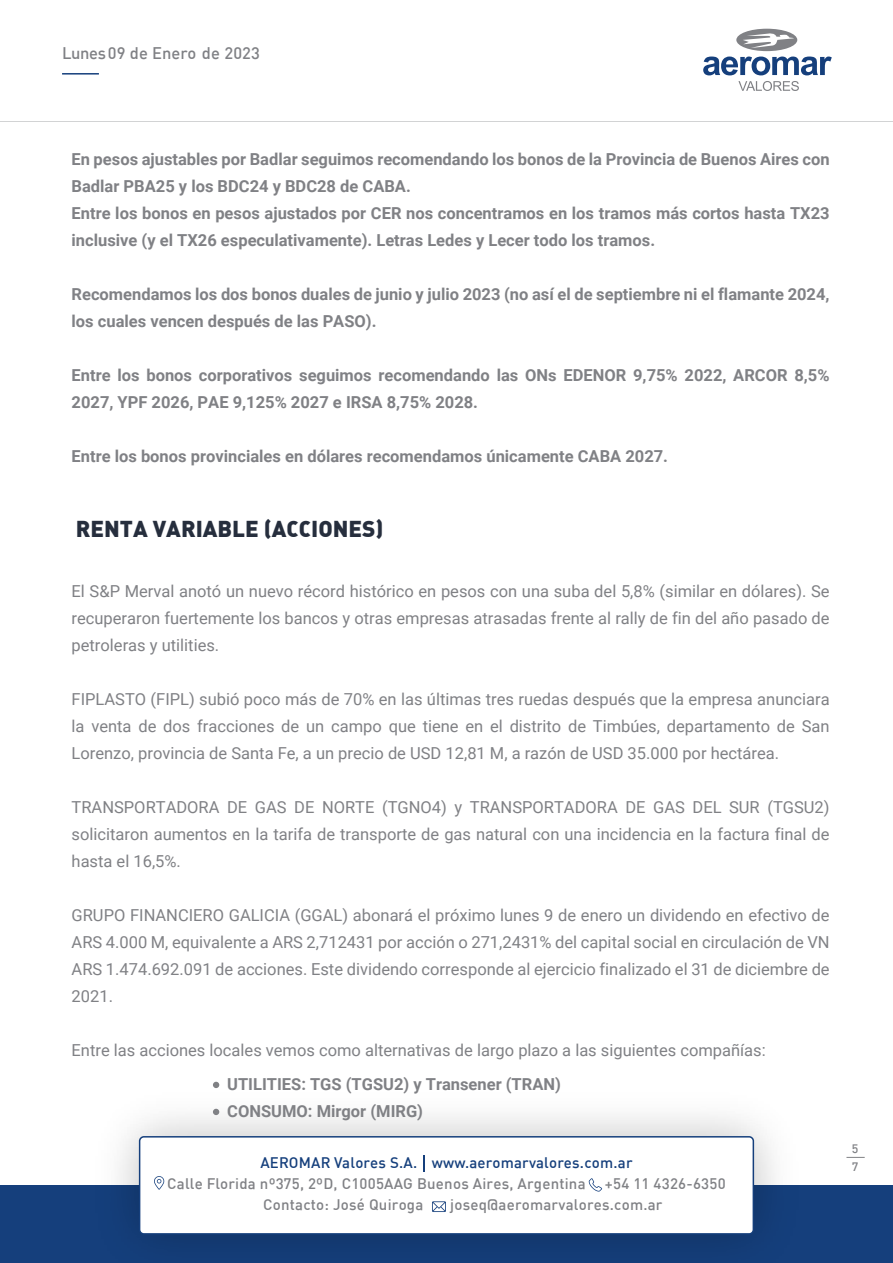
<style>
.page{position:relative;width:893px;height:1263px;background:#fff}
.page>*{position:absolute;margin:0;border:0;box-sizing:border-box;transform-origin:0 0}
.t1{font:22.5px "DIN Black Alternate";color:#262e3d}
.t2{font:16.5px/27px "Roboto";color:#808185;text-align:justify}
.t3{font:700 16.5px/27px "Roboto";color:#808185}
.t4{font:500 16.5px "DIN";color:#808185}
.t5{font:500 15px "DIN";letter-spacing:.015em;color:#808185}
.t6{font:500 15px "DIN";letter-spacing:.015em;color:#153f7c}
.t7{font:500 12px "DIN";color:#808185}
</style>
<div class="page">
<hr style="left:0;top:121px;width:893px;height:1px;background:#808185">
<svg style="left:703px;top:57px;width:129px;height:18px"></svg>
<svg style="left:738px;top:81px;width:61px;height:10px"></svg>
<div style="left:736px;top:29px;width:61px;height:22px;background:#808185;border-radius:50%"></div>
<svg style="left:743px;top:33px;width:51px;height:15px"></svg>
<hr style="left:62px;top:73px;width:37px;height:2px;background:#153f7c">
<div style="left:0;top:1185px;width:893px;height:78px;background:#153f7c"></div>
<div style="left:140px;top:1137px;width:613px;height:97px;background:#fff;border-radius:4px"></div>
<div style="left:139px;top:1136px;width:615px;height:98px;border:2px solid #153f7c;border-radius:4px"></div>
<svg style="left:424px;top:1155px;width:1px;height:17px"></svg>
<svg style="left:432px;top:1201px;width:14px;height:11px"></svg>
<svg style="left:589px;top:1178px;width:13px;height:13px"></svg>
<svg style="left:154px;top:1176px;width:10px;height:14px"></svg>
<svg style="left:846px;top:1157px;width:19px;height:1px"></svg>
<svg style="left:213px;top:1109px;width:6px;height:6px"></svg>
<svg style="left:213px;top:1082px;width:6px;height:6px"></svg>
<p class="t4" style="left:62px;top:43px;width:199px">Lunes09 de Enero de 2023</p>
<p class="t3" style="left:72px;top:145px;width:760px">En pesos ajustables por Badlar seguimos recomendando los bonos de la Provincia de Buenos Aires con Badlar PBA25 y los BDC24 y BDC28 de CABA.<br>Entre los bonos en pesos ajustados por CER nos concentramos en los tramos más cortos hasta TX23 inclusive (y el TX26 especulativamente). Letras Ledes y Lecer todo los tramos.</p>
<p class="t3" style="left:72px;top:280px;width:759px">Recomendamos los dos bonos duales de junio y julio 2023 (no así el de septiembre ni el flamante 2024, los cuales vencen después de las PASO).</p>
<p class="t3" style="left:72px;top:361px;width:759px">Entre los bonos corporativos seguimos recomendando las ONs EDENOR 9,75% 2022, ARCOR 8,5%<br>2027, YPF 2026, PAE 9,125% 2027 e IRSA 8,75% 2028.</p>
<p class="t3" style="left:72px;top:442px;width:598px">Entre los bonos provinciales en dólares recomendamos únicamente CABA 2027.</p>
<h1 class="t1" style="left:76px;top:514px;width:309px">RENTA VARIABLE (ACCIONES)</h1>
<p class="t2" style="left:72px;top:577px;width:760px">El S&amp;P Merval anotó un nuevo récord histórico en pesos con una suba del 5,8% (similar en dólares). Se recuperaron fuertemente los bancos y otras empresas atrasadas frente al rally de fin del año pasado de petroleras y utilities.</p>
<p class="t2" style="left:72px;top:685px;width:760px">FIPLASTO (FIPL) subió poco más de 70% en las últimas tres ruedas después que la empresa anunciara la venta de dos fracciones de un campo que tiene en el distrito de Timbúes, departamento de San Lorenzo, provincia de Santa Fe, a un precio de USD 12,81 M, a razón de USD 35.000 por hectárea.</p>
<p class="t2" style="left:72px;top:793px;width:760px">TRANSPORTADORA DE GAS DE NORTE (TGNO4) y TRANSPORTADORA DE GAS DEL SUR (TGSU2) solicitaron aumentos en la tarifa de transporte de gas natural con una incidencia en la factura final de hasta el 16,5%.</p>
<p class="t2" style="left:72px;top:901px;width:760px">GRUPO FINANCIERO GALICIA (GGAL) abonará el próximo lunes 9 de enero un dividendo en efectivo de ARS 4.000 M, equivalente a ARS 2,712431 por acción o 271,2431% del capital social en circulación de VN ARS 1.474.692.091 de acciones. Este dividendo corresponde al ejercicio finalizado el 31 de diciembre de 2021.</p>
<p class="t2" style="left:72px;top:1036px;width:696px">Entre las acciones locales vemos como alternativas de largo plazo a las siguientes compañías:</p>
<p class="t3" style="left:227px;top:1070px;width:335px">UTILITIES: TGS (TGSU2) y Transener (TRAN)<br>CONSUMO: Mirgor (MIRG)</p>
<p class="t7" style="left:852px;top:1141px;width:8px">5</p>
<p class="t6" style="left:260px;top:1153px;width:374px">AEROMAR Valores S.A. www.aeromarvalores.com.ar</p>
<p class="t7" style="left:852px;top:1159px;width:8px">7</p>
<p class="t5" style="left:167px;top:1174px;width:420px">Calle Florida nº375, 2ºD, C1005AAG Buenos Aires, Argentina</p>
<p class="t5" style="left:605px;top:1174px;width:122px">+54 11 4326-6350</p>
<p class="t5" style="left:263px;top:1195px;width:162px">Contacto: José Quiroga</p>
<p class="t5" style="left:450px;top:1195px;width:214px">joseq@aeromarvalores.com.ar</p>
</div>
